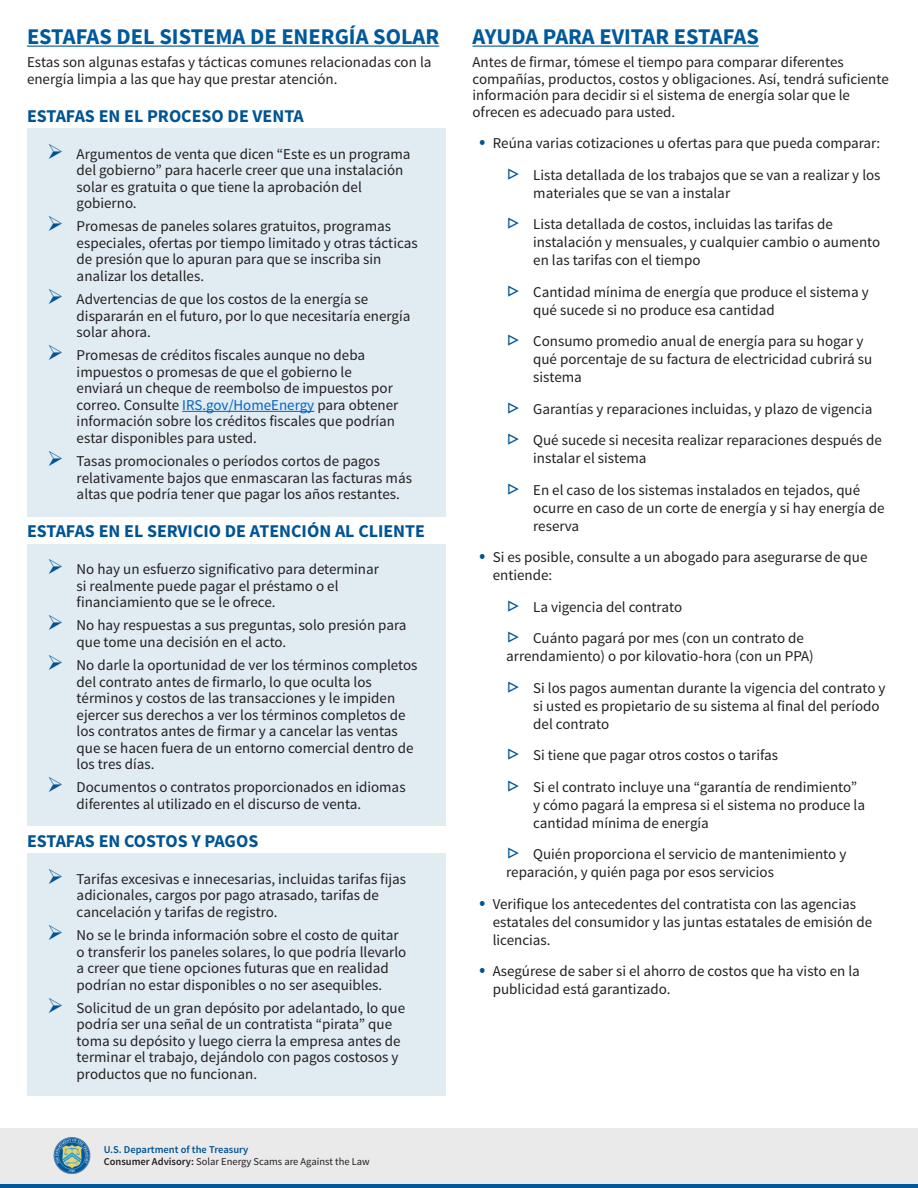
<style>
.page{position:relative;width:918px;height:1188px;background:#fff}
.page>*{position:absolute;margin:0;border:0;box-sizing:border-box;transform-origin:0 0}
.H2_Blue{font:700 22.5px "Source Sans Pro";color:#00599b}
.H3_Blue_Box{font:700 18px "Source Sans Pro";color:#005494}
.Body{font:15px/16.5px "Source Sans Pro";color:#231f20}
.t1{font:10.5px/12px "Source Sans Pro";color:#231f20}
.s1{color:#0563c1}
.s2{font-weight:600;color:#005494}
.s3{font-weight:600}
.s4{font-size:21px;color:#005494}
</style>
<div class="page">
<div style="left:0;top:1128px;width:918px;height:56px;background:#eaeaea"></div>
<hr style="left:0;top:1184px;width:918px;height:4px;background:#00599b">
<img style="left:53px;top:1137px;width:38px;height:37px">
<hr style="left:27px;top:46px;width:412px;height:1px;background:#00599b">
<div style="left:27px;top:129px;width:419px;height:96px;background:#e0ebf2"></div>
<div style="left:27px;top:201px;width:419px;height:97px;background:#e0ebf2"></div>
<div style="left:27px;top:274px;width:419px;height:80px;background:#e0ebf2"></div>
<div style="left:27px;top:330px;width:419px;height:130px;background:#e0ebf2"></div>
<hr style="left:182px;top:411px;width:132px;height:1px;background:#0563c1">
<div style="left:27px;top:436px;width:419px;height:80px;background:#e0ebf2"></div>
<div style="left:27px;top:544px;width:419px;height:80px;background:#e0ebf2"></div>
<div style="left:27px;top:600px;width:419px;height:64px;background:#e0ebf2"></div>
<div style="left:27px;top:640px;width:419px;height:146px;background:#e0ebf2"></div>
<div style="left:27px;top:762px;width:419px;height:64px;background:#e0ebf2"></div>
<div style="left:27px;top:854px;width:419px;height:80px;background:#e0ebf2"></div>
<div style="left:27px;top:910px;width:419px;height:97px;background:#e0ebf2"></div>
<div style="left:27px;top:983px;width:419px;height:113px;background:#e0ebf2"></div>
<hr style="left:472px;top:46px;width:287px;height:1px;background:#00599b">
<p class="H2_Blue" style="left:27px;top:22px;width:414px">ESTAFAS DEL SISTEMA DE ENERGÍA SOLAR</p>
<p class="Body" style="left:27px;top:54px;width:406px">Estas son algunas estafas y tácticas comunes relacionadas con la energía limpia a las que hay que prestar atención.</p>
<p class="H3_Blue_Box" style="left:27px;top:104px;width:278px">ESTAFAS EN EL PROCESO DE VENTA</p>
<p class="Body" style="left:77px;top:146px;width:336px">Argumentos de venta que dicen “Este es un programa del gobierno” para hacerle creer que una instalación solar es gratuita o que tiene la aprobación del gobierno.</p>
<p class="Body" style="left:77px;top:218px;width:343px">Promesas de paneles solares gratuitos, programas especiales, ofertas por tiempo limitado y otras tácticas de presión que lo apuran para que se inscriba sin analizar los detalles.</p>
<p class="Body" style="left:77px;top:291px;width:335px">Advertencias de que los costos de la energía se dispararán en el futuro, por lo que necesitaría energía solar ahora.</p>
<p class="Body" style="left:77px;top:347px;width:323px">Promesas de créditos fiscales aunque no deba impuestos o promesas de que el gobierno le enviará un cheque de reembolso de impuestos por correo. Consulte <span class="s1">IRS.gov/HomeEnergy</span> para obtener información sobre los créditos fiscales que podrían estar disponibles para usted.</p>
<p class="Body" style="left:77px;top:453px;width:337px">Tasas promocionales o períodos cortos de pagos relativamente bajos que enmascaran las facturas más altas que podría tener que pagar los años restantes.</p>
<p class="H3_Blue_Box" style="left:27px;top:520px;width:400px">ESTAFAS EN EL SERVICIO DE ATENCIÓN AL CLIENTE</p>
<p class="Body" style="left:77px;top:561px;width:304px">No hay un esfuerzo significativo para determinar si realmente puede pagar el préstamo o el financiamiento que se le ofrece.</p>
<p class="Body" style="left:77px;top:617px;width:331px">No hay respuestas a sus preguntas, solo presión para que tome una decisión en el acto.</p>
<p class="Body" style="left:77px;top:657px;width:342px">No darle la oportunidad de ver los términos completos del contrato antes de firmarlo, lo que oculta los términos y costos de las transacciones y le impiden ejercer sus derechos a ver los términos completos de los contratos antes de firmar y a cancelar las ventas que se hacen fuera de un entorno comercial dentro de los tres días.</p>
<p class="Body" style="left:77px;top:779px;width:330px">Documentos o contratos proporcionados en idiomas diferentes al utilizado en el discurso de venta.</p>
<p class="H3_Blue_Box" style="left:27px;top:830px;width:233px">ESTAFAS EN COSTOS Y PAGOS</p>
<p class="Body" style="left:77px;top:871px;width:331px">Tarifas excesivas e innecesarias, incluidas tarifas fijas adicionales, cargos por pago atrasado, tarifas de cancelación y tarifas de registro.</p>
<p class="Body" style="left:77px;top:927px;width:331px">No se le brinda información sobre el costo de quitar o transferir los paneles solares, lo que podría llevarlo a creer que tiene opciones futuras que en realidad podrían no estar disponibles o no ser asequibles.</p>
<p class="Body" style="left:77px;top:1000px;width:330px">Solicitud de un gran depósito por adelantado, lo que podría ser una señal de un contratista “pirata” que toma su depósito y luego cierra la empresa antes de terminar el trabajo, dejándolo con pagos costosos y productos que no funcionan.</p>
<p class="t1" style="left:104px;top:1144px;width:268px"><span class="s2">U.S. Department of the Treasury<br></span><span class="s3">Consumer Advisory:</span> Solar Energy Scams are Against the Law</p>
<p class="H2_Blue" style="left:472px;top:22px;width:288px">AYUDA PARA EVITAR ESTAFAS</p>
<p class="Body" style="left:472px;top:54px;width:418px">Antes de firmar, tómese el tiempo para comparar diferentes compañías, productos, costos y obligaciones. Así, tendrá suficiente información para decidir si el sistema de energía solar que le ofrecen es adecuado para usted.</p>
<p class="Body" style="left:479px;top:135px;width:403px"><span class="s4">•</span> Reúna varias cotizaciones u ofertas para que pueda comparar:</p>
<p class="Body" style="left:533px;top:166px;width:349px;line-height:18px;text-indent:-26px"><span class="s4">▷</span> Lista detallada de los trabajos que se van a realizar y los materiales que se van a instalar</p>
<p class="Body" style="left:533px;top:215px;width:349px;line-height:18px;text-indent:-26px"><span class="s4">▷</span> Lista detallada de costos, incluidas las tarifas de instalación y mensuales, y cualquier cambio o aumento en las tarifas con el tiempo</p>
<p class="Body" style="left:533px;top:283px;width:337px;line-height:18px;text-indent:-26px"><span class="s4">▷</span> Cantidad mínima de energía que produce el sistema y qué sucede si no produce esa cantidad</p>
<p class="Body" style="left:533px;top:332px;width:341px;line-height:18px;text-indent:-26px"><span class="s4">▷</span> Consumo promedio anual de energía para su hogar y qué porcentaje de su factura de electricidad cubrirá su sistema</p>
<p class="Body" style="left:507px;top:401px;width:367px"><span class="s4">▷</span> Garantías y reparaciones incluidas, y plazo de vigencia</p>
<p class="Body" style="left:533px;top:431px;width:350px;line-height:18px;text-indent:-26px"><span class="s4">▷</span> Qué sucede si necesita realizar reparaciones después de instalar el sistema</p>
<p class="Body" style="left:533px;top:481px;width:353px;line-height:18px;text-indent:-26px"><span class="s4">▷</span> En el caso de los sistemas instalados en tejados, qué ocurre en caso de un corte de energía y si hay energía de reserva</p>
<p class="Body" style="left:493px;top:548px;width:376px;line-height:18px;text-indent:-14px"><span class="s4">•</span> Si es posible, consulte a un abogado para asegurarse de que entiende:</p>
<p class="Body" style="left:507px;top:599px;width:176px"><span class="s4">▷</span> La vigencia del contrato</p>
<p class="Body" style="left:506px;top:629px;width:309px;line-height:18px"><span class="s4">▷</span> Cuánto pagará por mes (con un contrato de arrendamiento) o por kilovatio-hora (con un PPA)</p>
<p class="Body" style="left:533px;top:679px;width:354px;line-height:18px;text-indent:-26px"><span class="s4">▷</span> Si los pagos aumentan durante la vigencia del contrato y si usted es propietario de su sistema al final del período del contrato</p>
<p class="Body" style="left:507px;top:747px;width:272px"><span class="s4">▷</span> Si tiene que pagar otros costos o tarifas</p>
<p class="Body" style="left:533px;top:778px;width:333px;line-height:18px;text-indent:-26px"><span class="s4">▷</span> Si el contrato incluye una “garantía de rendimiento” y cómo pagará la empresa si el sistema no produce la cantidad mínima de energía</p>
<p class="Body" style="left:506px;top:845px;width:342px;line-height:18px"><span class="s4">▷</span> Quién proporciona el servicio de mantenimiento y reparación, y quién paga por esos servicios</p>
<p class="Body" style="left:493px;top:895px;width:381px;line-height:18px;text-indent:-14px"><span class="s4">•</span> Verifique los antecedentes del contratista con las agencias estatales del consumidor y las juntas estatales de emisión de licencias.</p>
<p class="Body" style="left:493px;top:962px;width:369px;line-height:18px;text-indent:-14px"><span class="s4">•</span> Asegúrese de saber si el ahorro de costos que ha visto en la publicidad está garantizado.</p>
</div>
